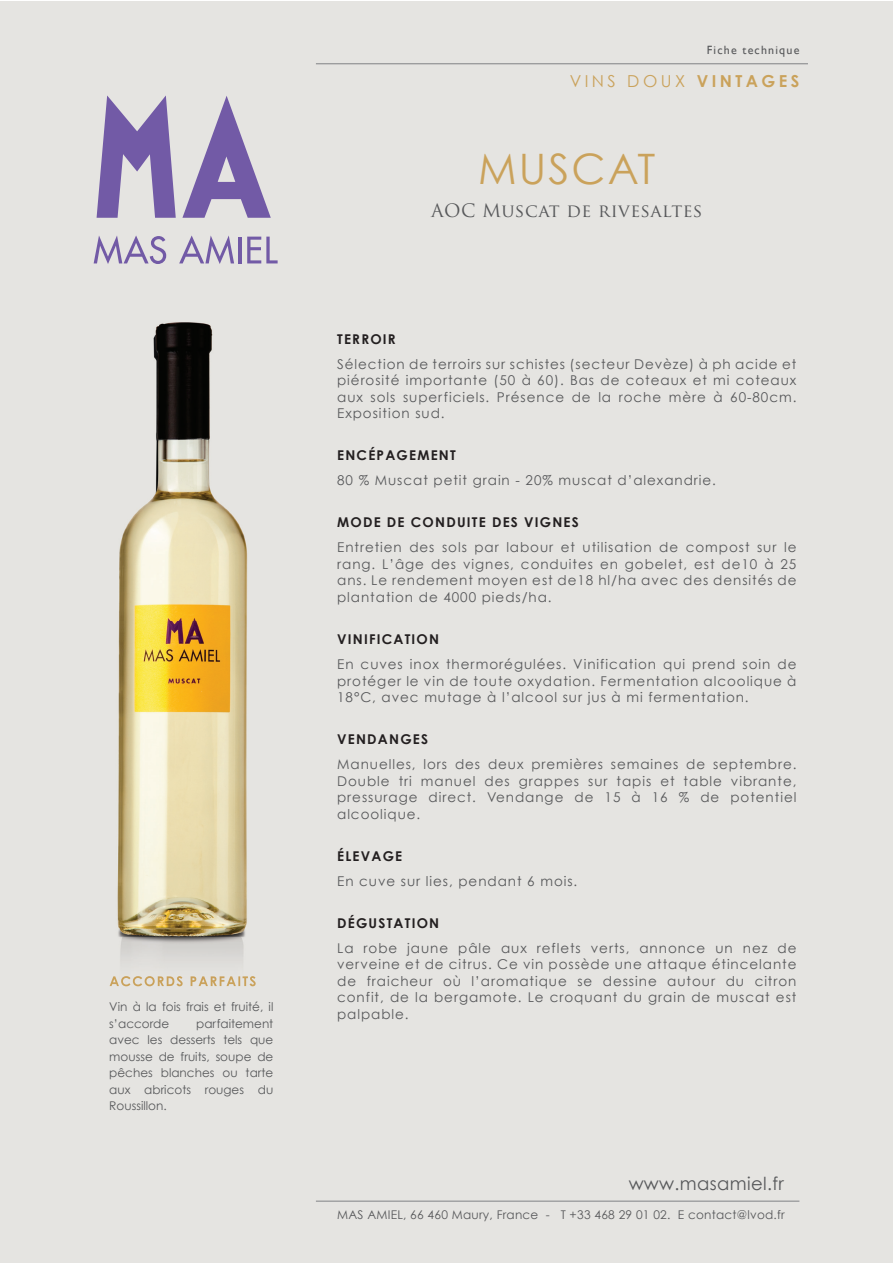
<style>
.page{position:relative;width:893px;height:1263px;background:#fff}
.page>*{position:absolute;margin:0;border:0;box-sizing:border-box;transform-origin:0 0}
.t1{font:42px "Century Gothic";letter-spacing:.05em;color:#caa25b}
.t2{font:18px "Trajan Pro";letter-spacing:.025em;color:#57585a}
.t3{font:18px "Century Gothic";letter-spacing:.02em;color:#57585a}
.t4{font:16.5px "Century Gothic";letter-spacing:.21em;color:#caa25b}
.t5{font:13.5px/16.5px "Century Gothic";letter-spacing:.07em;color:#57585a;text-align:justify}
.t6{font:700 13.5px "Century Gothic";letter-spacing:.09em;color:#231f20}
.t7{font:12px/16.5px "Century Gothic";color:#57585a}
.t8{font:12px "Century Gothic";letter-spacing:.02em;color:#57585a}
.t9{font:12px "Gill Sans";letter-spacing:.1em;color:#57585a}
.s1{font-weight:700}
</style>
<div class="page">
<div style="left:0;top:1px;width:892px;height:1262px;background:#e5e4e1"></div>
<svg style="left:97px;top:95px;width:79px;height:123px"></svg>
<svg style="left:182px;top:96px;width:89px;height:122px"></svg>
<svg style="left:94px;top:235px;width:72px;height:29px"></svg>
<svg style="left:179px;top:235px;width:55px;height:29px"></svg>
<hr style="left:238px;top:237px;width:3px;height:26px;background:#725aa6">
<svg style="left:247px;top:237px;width:31px;height:26px"></svg>
<hr style="left:316px;top:64px;width:492px;height:1px;background:#808285">
<hr style="left:316px;top:1201px;width:483px;height:1px;background:#808285">
<img style="left:109px;top:322px;width:145px;height:665px">
<img style="left:216px;top:976px;width:40px;height:10px">
<img style="left:110px;top:976px;width:106px;height:10px">
<p class="t7" style="left:109px;top:998px;width:166px">Vin à la fois frais et fruité, il s’accorde</p>
<p class="t7" style="left:109px;top:1014px;width:166px;text-align:justify;text-indent:87px">parfaitement avec les desserts tels que mousse de fruits, soupe de pêches blanches ou tarte aux abricots rouges du Roussillon.</p>
<p class="t9" style="left:707px;top:43px;width:94px">Fiche technique</p>
<p class="t4" style="left:570px;top:70px;width:231px">VINS DOUX <span class="s1">VINTAGES</span></p>
<h1 class="t1" style="left:478px;top:141px;width:179px">MUSCAT</h1>
<h2 class="t2" style="left:431px;top:199px;width:273px">AOC Muscat de rivesaltes</h2>
<p class="t6" style="left:337px;top:330px;width:60px">TERROIR</p>
<p class="t5" style="left:337px;top:355px;width:461px">Sélection de terroirs sur schistes (secteur Devèze) à ph acide et piérosité importante (50 à 60). Bas de coteaux et mi coteaux aux sols superficiels. Présence de la roche mère à 60-80cm.<br>Exposition sud.</p>
<p class="t6" style="left:337px;top:447px;width:120px">ENCÉPAGEMENT</p>
<p class="t5" style="left:337px;top:472px;width:380px">80 % Muscat petit grain - 20% muscat d’alexandrie.</p>
<p class="t6" style="left:337px;top:514px;width:243px">MODE DE CONDUITE DES VIGNES</p>
<p class="t5" style="left:337px;top:539px;width:461px">Entretien des sols par labour et utilisation de compost sur le rang. L’âge des vignes, conduites en gobelet, est de10 à 25 ans. Le rendement moyen est de18 hl/ha avec des densités de plantation de 4000 pieds/ha.</p>
<p class="t6" style="left:337px;top:630px;width:103px">VINIFICATION</p>
<p class="t5" style="left:337px;top:655px;width:461px">En cuves inox thermorégulées. Vinification qui prend soin de protéger le vin de toute oxydation. Fermentation alcoolique à 18°C, avec mutage à l’alcool sur jus à mi fermentation.</p>
<p class="t6" style="left:337px;top:730px;width:92px">VENDANGES</p>
<p class="t5" style="left:337px;top:755px;width:461px">Manuelles, lors des deux premières semaines de septembre.<br>Double tri manuel des grappes sur tapis et table vibrante, pressurage direct. Vendange de 15 à 16 % de potentiel alcoolique.</p>
<p class="t6" style="left:337px;top:847px;width:67px">ÉLEVAGE</p>
<p class="t5" style="left:337px;top:872px;width:242px">En cuve sur lies, pendant 6 mois.</p>
<p class="t6" style="left:337px;top:914px;width:104px">DÉGUSTATION</p>
<p class="t5" style="left:337px;top:939px;width:461px">La robe jaune pâle aux reflets verts, annonce un nez de verveine et de citrus. Ce vin possède une attaque étincelante de fraicheur où l’aromatique se dessine autour du citron confit, de la bergamote. Le croquant du grain de muscat est palpable.</p>
<h2 class="t3" style="left:629px;top:1172px;width:157px">www.masamiel.fr</h2>
<p class="t8" style="left:337px;top:1207px;width:449px">MAS AMIEL, 66 460 Maury, France - T +33 468 29 01 02. E contact@lvod.fr</p>
</div>
